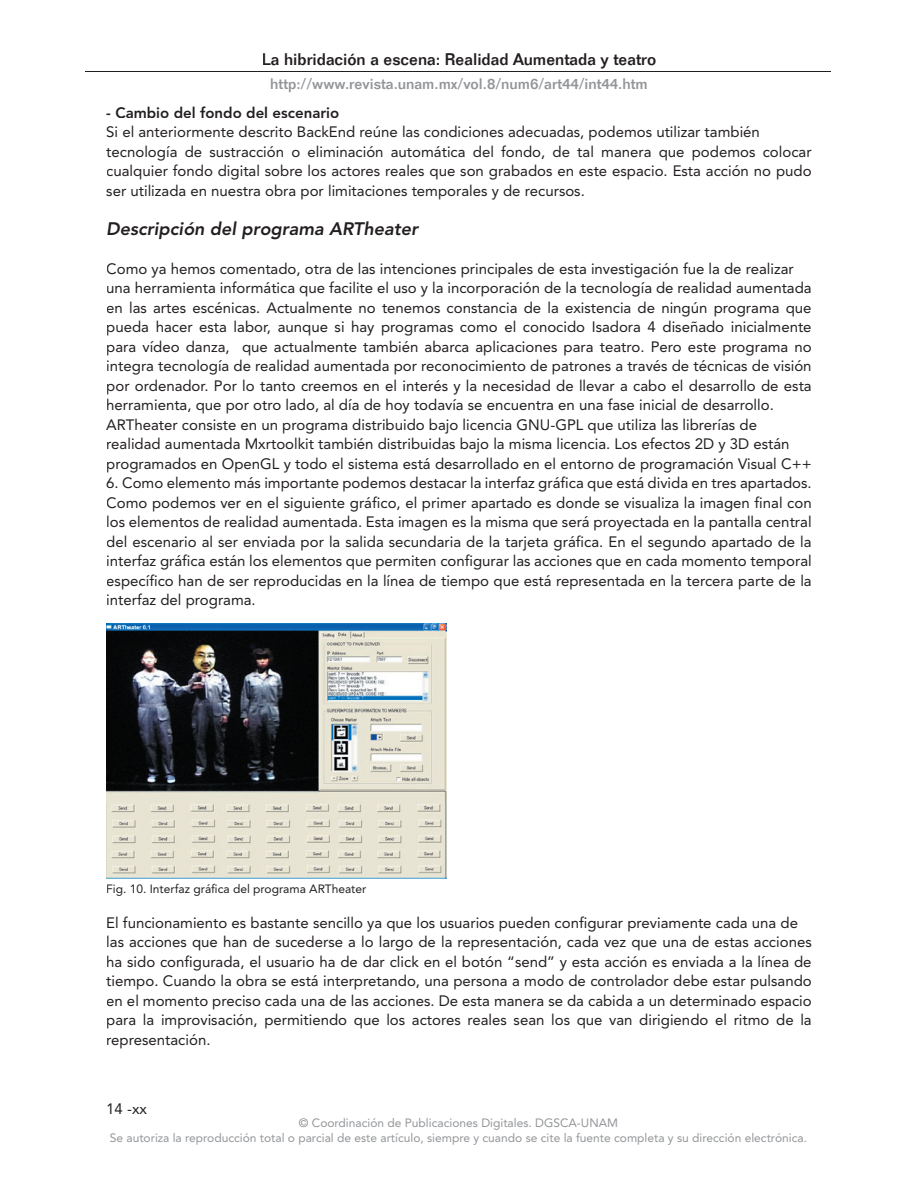
<style>
.page{position:relative;width:918px;height:1188px;background:#fff}
.page>*{position:absolute;margin:0;border:0;box-sizing:border-box;transform-origin:0 0}
.t1{font:italic 800 18px "Avenir";color:#231f20}
.t2{font:500 16.5px "Folio";color:#231f20}
.t3{font:15px/19.5px "Avenir";color:#231f20}
.t4{font:500 15px "Folio";color:#939598}
.t5{font:800 15px "Avenir";color:#231f20}
.t6{font:12px/15px "Avenir";color:#939598;text-align:center}
.t7{font:12px "Avenir";color:#231f20}
.s1{color:#808285}
</style>
<div class="page">
<hr style="left:85px;top:71px;width:746px;height:1px;background:#231f20">
<img style="left:106px;top:623px;width:340px;height:255px">
<p class="t2" style="left:262px;top:50px;width:396px">La hibridación a escena: Realidad Aumentada y teatro</p>
<p class="t4" style="left:270px;top:75px;width:379px">http://www.revista.unam.mx/vol.8/num6/art44/int44.htm</p>
<p class="t5" style="left:106px;top:104px;width:235px">- Cambio del fondo del escenario</p>
<p class="t3" style="left:106px;top:122px;width:707px">Si el anteriormente descrito BackEnd reúne las condiciones adecuadas, podemos utilizar también tecnología de sustracción o eliminación automática del fondo, de tal manera que podemos colocar cualquier fondo digital sobre los actores reales que son grabados en este espacio. Esta acción no pudo ser utilizada en nuestra obra por limitaciones temporales y de recursos.</p>
<p class="t1" style="left:106px;top:218px;width:314px">Descripción del programa ARTheater</p>
<p class="t3" style="left:106px;top:259px;width:707px">Como ya hemos comentado, otra de las intenciones principales de esta investigación fue la de realizar una herramienta informática que facilite el uso y la incorporación de la tecnología de realidad aumentada en las artes escénicas. Actualmente no tenemos constancia de la existencia de ningún programa que pueda hacer esta labor, aunque si hay programas como el conocido Isadora 4 diseñado inicialmente para vídeo danza, que actualmente también abarca aplicaciones para teatro. Pero este programa no integra tecnología de realidad aumentada por reconocimiento de patrones a través de técnicas de visión por ordenador. Por lo tanto creemos en el interés y la necesidad de llevar a cabo el desarrollo de esta herramienta, que por otro lado, al día de hoy todavía se encuentra en una fase inicial de desarrollo.<br>ARTheater consiste en un programa distribuido bajo licencia GNU-GPL que utiliza las librerías de realidad aumentada Mxrtoolkit también distribuidas bajo la misma licencia. Los efectos 2D y 3D están programados en OpenGL y todo el sistema está desarrollado en el entorno de programación Visual C++</p>
<p class="t3" style="left:106px;top:473px;width:707px;text-align:justify">6. Como elemento más importante podemos destacar la interfaz gráfica que está divida en tres apartados.<br>Como podemos ver en el siguiente gráfico, el primer apartado es donde se visualiza la imagen final con los elementos de realidad aumentada. Esta imagen es la misma que será proyectada en la pantalla central del escenario al ser enviada por la salida secundaria de la tarjeta gráfica. En el segundo apartado de la interfaz gráfica están los elementos que permiten configurar las acciones que en cada momento temporal específico han de ser reproducidas en la línea de tiempo que está representada en la tercera parte de la interfaz del programa.</p>
<p class="t7" style="left:106px;top:882px;width:262px">Fig. 10. Interfaz gráfica del programa ARTheater</p>
<p class="t3" style="left:106px;top:913px;width:707px">El funcionamiento es bastante sencillo ya que los usuarios pueden configurar previamente cada una de las acciones que han de sucederse a lo largo de la representación, cada vez que una de estas acciones ha sido configurada, el usuario ha de dar click en el botón “send” y esta acción es enviada a la línea de tiempo. Cuando la obra se está interpretando, una persona a modo de controlador debe estar pulsando en el momento preciso cada una de las acciones. De esta manera se da cabida a un determinado espacio para la improvisación, permitiendo que los actores reales sean los que van dirigiendo el ritmo de la representación.</p>
<p class="t3" style="left:106px;top:1099px;width:42px">14 -xx</p>
<p class="t6" style="left:110px;top:1116px;width:699px"><span class="s1">©</span> Coordinación de Publicaciones Digitales. DGSCA-UNAM<br>Se autoriza la reproducción total o parcial de este artículo, siempre y cuando se cite la fuente completa y su dirección electrónica.</p>
</div>
